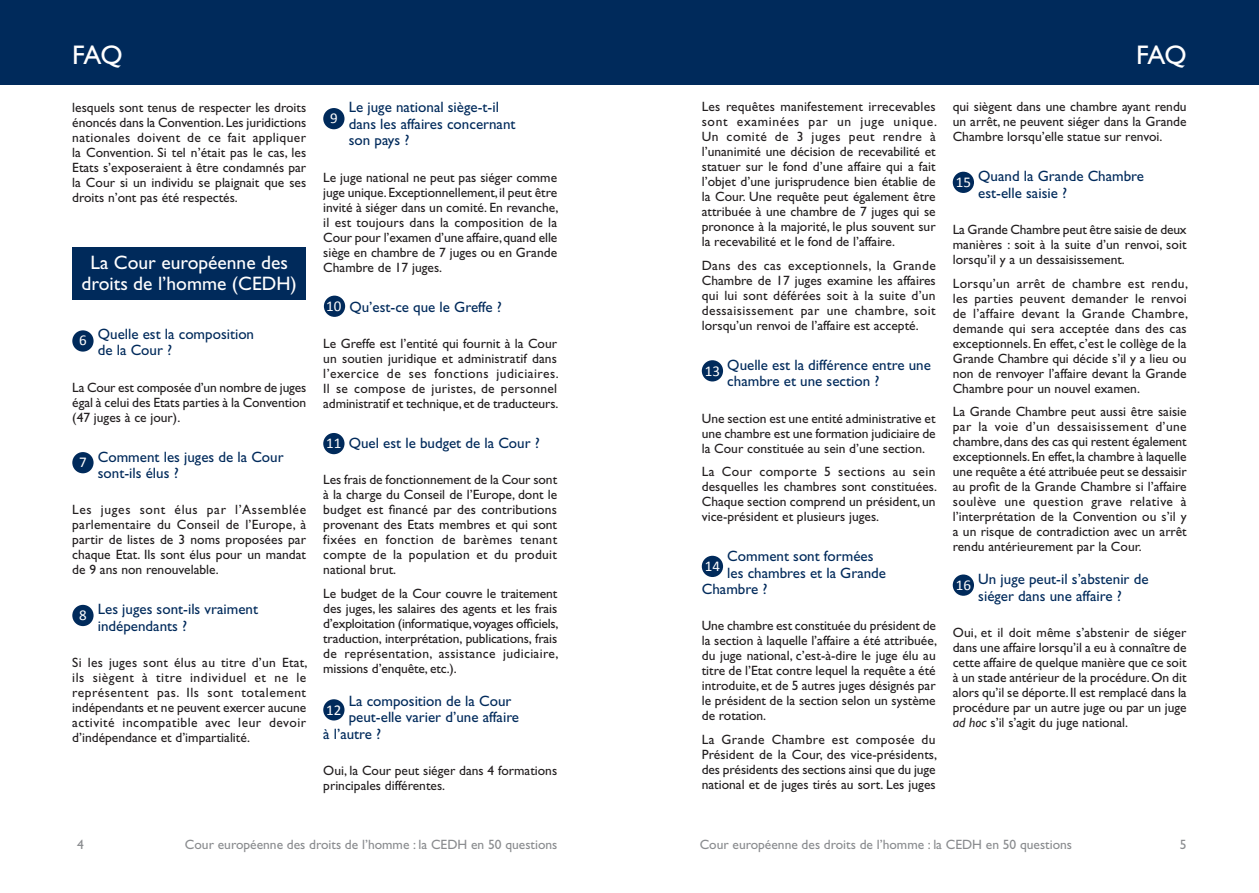
<style>
.page{position:relative;width:1259px;height:893px;background:#fff}
.page>*{position:absolute;margin:0;border:0;box-sizing:border-box;transform-origin:0 0}
.t1{font:27px "Gill Sans Std";letter-spacing:-.045em;color:#fff}
.t2{font:19.5px/21px "Gill Sans Std";color:#fff;text-align:center}
.FAQ_-_Question{font:15px/16.5px "Gill Sans Std";color:#002a5b}
.t3{font:15px "Calibri";color:#fff}
.FAQ_-_Texte{font:13.5px/15px "Gill Sans Std";color:#231f20;text-align:justify}
.Textes_bas_de_page_g{font:13.5px "Gill Sans Std";color:#8a8c8f}
.s1{font-style:italic}
</style>
<div class="page">
<div style="left:0;top:0;width:1259px;height:85px;background:#002a5b"></div>
<div style="left:72px;top:248px;width:234px;height:52px;background:#002a5b"></div>
<div style="left:72px;top:330px;width:22px;height:22px;background:#002a5b;border-radius:50%"></div>
<div style="left:72px;top:452px;width:22px;height:21px;background:#002a5b;border-radius:50%"></div>
<div style="left:72px;top:605px;width:22px;height:21px;background:#002a5b;border-radius:50%"></div>
<div style="left:323px;top:108px;width:21px;height:21px;background:#002a5b;border-radius:50%"></div>
<div style="left:324px;top:296px;width:21px;height:21px;background:#002a5b;border-radius:50%"></div>
<div style="left:323px;top:433px;width:21px;height:21px;background:#002a5b;border-radius:50%"></div>
<div style="left:323px;top:699px;width:21px;height:21px;background:#002a5b;border-radius:50%"></div>
<div style="left:702px;top:360px;width:21px;height:21px;background:#002a5b;border-radius:50%"></div>
<div style="left:702px;top:556px;width:21px;height:21px;background:#002a5b;border-radius:50%"></div>
<div style="left:952px;top:172px;width:22px;height:21px;background:#002a5b;border-radius:50%"></div>
<div style="left:952px;top:574px;width:22px;height:22px;background:#002a5b;border-radius:50%"></div>
<h1 class="t1" style="left:72px;top:40px;width:52px">FAQ</h1>
<h1 class="t1" style="left:1136px;top:40px;width:52px">FAQ</h1>
<p class="FAQ_-_Texte" style="left:72px;top:100px;width:235px">lesquels sont tenus de respecter les droits énoncés dans la Convention. Les juridictions nationales doivent de ce fait appliquer la Convention. Si tel n’était pas le cas, les Etats s’exposeraient à être condamnés par la Cour si un individu se plaignait que ses droits n’ont pas été respectés.</p>
<p class="t2" style="left:82px;top:252px;width:217px">La Cour européenne des droits de l’homme (CEDH)</p>
<p class="t3" style="left:79px;top:331px;width:9px">6</p>
<p class="FAQ_-_Question" style="left:98px;top:326px;width:158px">Quelle est la composition de la Cour ?</p>
<p class="FAQ_-_Texte" style="left:72px;top:380px;width:235px">La Cour est composée d’un nombre de juges égal à celui des Etats parties à la Convention (47 juges à ce jour).</p>
<p class="t3" style="left:79px;top:453px;width:9px">7</p>
<p class="FAQ_-_Question" style="left:98px;top:448px;width:187px">Comment les juges de la Cour sont-ils élus ?</p>
<p class="FAQ_-_Texte" style="left:72px;top:502px;width:235px">Les juges sont élus par l’Assemblée parlementaire du Conseil de l’Europe, à partir de listes de 3 noms proposées par chaque Etat. Ils sont élus pour un mandat de 9 ans non renouvelable.</p>
<p class="t3" style="left:79px;top:605px;width:9px">8</p>
<p class="FAQ_-_Question" style="left:98px;top:601px;width:162px">Les juges sont-ils vraiment indépendants ?</p>
<p class="FAQ_-_Texte" style="left:72px;top:655px;width:237px">Si les juges sont élus au titre d’un Etat, ils siègent à titre individuel et ne le représentent pas. Ils sont totalement indépendants et ne peuvent exercer aucune activité incompatible avec leur devoir d’indépendance et d’impartialité.</p>
<p class="t3" style="left:330px;top:109px;width:9px">9</p>
<p class="FAQ_-_Question" style="left:349px;top:99px;width:168px">Le juge national siège-t-il dans les affaires concernant son pays ?</p>
<p class="FAQ_-_Texte" style="left:323px;top:170px;width:237px">Le juge national ne peut pas siéger comme juge unique. Exceptionnellement, il peut être invité à siéger dans un comité. En revanche, il est toujours dans la composition de la Cour pour l’examen d’une affaire, quand elle siège en chambre de 7 juges ou en Grande Chambre de 17 juges.</p>
<p class="t3" style="left:326px;top:296px;width:17px">10</p>
<p class="FAQ_-_Question" style="left:349px;top:298px;width:154px">Qu’est-ce que le Greffe ?</p>
<p class="FAQ_-_Texte" style="left:323px;top:336px;width:237px;text-align:left">Le Greffe est l’entité qui fournit à la Cour un soutien juridique et administratif dans l’exercice de ses fonctions judiciaires.<br>Il se compose de juristes, de personnel administratif et technique, et de traducteurs.</p>
<p class="t3" style="left:326px;top:434px;width:17px">11</p>
<p class="FAQ_-_Question" style="left:349px;top:435px;width:193px">Quel est le budget de la Cour ?</p>
<p class="FAQ_-_Texte" style="left:323px;top:472px;width:235px">Les frais de fonctionnement de la Cour sont à la charge du Conseil de l’Europe, dont le budget est financé par des contributions provenant des Etats membres et qui sont fixées en fonction de barèmes tenant compte de la population et du produit national brut.</p>
<p class="FAQ_-_Texte" style="left:323px;top:586px;width:237px">Le budget de la Cour couvre le traitement des juges, les salaires des agents et les frais d’exploitation (informatique, voyages officiels, traduction, interprétation, publications, frais de représentation, assistance judiciaire, missions d’enquête, etc.).</p>
<p class="t3" style="left:326px;top:700px;width:17px">12</p>
<p class="FAQ_-_Question" style="left:349px;top:692px;width:164px">La composition de la Cour</p>
<p class="FAQ_-_Question" style="left:349px;top:709px;width:172px">peut-elle varier d’une affaire</p>
<p class="FAQ_-_Question" style="left:323px;top:725px;width:60px">à l’autre ?</p>
<p class="FAQ_-_Texte" style="left:323px;top:763px;width:235px">Oui, la Cour peut siéger dans 4 formations principales différentes.</p>
<p class="FAQ_-_Texte" style="left:702px;top:99px;width:237px">Les requêtes manifestement irrecevables sont examinées par un juge unique.<br>Un comité de 3 juges peut rendre à l’unanimité une décision de recevabilité et statuer sur le fond d’une affaire qui a fait l’objet d’une jurisprudence bien établie de la Cour. Une requête peut également être attribuée à une chambre de 7 juges qui se prononce à la majorité, le plus souvent sur la recevabilité et le fond de l’affaire.</p>
<p class="FAQ_-_Texte" style="left:702px;top:258px;width:235px">Dans des cas exceptionnels, la Grande Chambre de 17 juges examine les affaires qui lui sont déférées soit à la suite d’un dessaisissement par une chambre, soit lorsqu’un renvoi de l’affaire est accepté.</p>
<p class="t3" style="left:705px;top:361px;width:17px">13</p>
<p class="FAQ_-_Question" style="left:727px;top:357px;width:205px">Quelle est la différence entre une chambre et une section ?</p>
<p class="FAQ_-_Texte" style="left:702px;top:411px;width:235px">Une section est une entité administrative et une chambre est une formation judiciaire de la Cour constituée au sein d’une section.</p>
<p class="FAQ_-_Texte" style="left:702px;top:464px;width:237px">La Cour comporte 5 sections au sein desquelles les chambres sont constituées.<br>Chaque section comprend un président, un vice-président et plusieurs juges.</p>
<p class="t3" style="left:705px;top:557px;width:17px">14</p>
<p class="FAQ_-_Question" style="left:727px;top:548px;width:148px">Comment sont formées</p>
<p class="FAQ_-_Question" style="left:727px;top:564px;width:160px">les chambres et la Grande</p>
<p class="FAQ_-_Question" style="left:702px;top:581px;width:67px">Chambre ?</p>
<p class="FAQ_-_Texte" style="left:702px;top:618px;width:237px">Une chambre est constituée du président de la section à laquelle l’affaire a été attribuée, du juge national, c’est-à-dire le juge élu au titre de l’Etat contre lequel la requête a été introduite, et de 5 autres juges désignés par le président de la section selon un système de rotation.</p>
<p class="FAQ_-_Texte" style="left:702px;top:732px;width:237px">La Grande Chambre est composée du Président de la Cour, des vice-présidents, des présidents des sections ainsi que du juge national et de juges tirés au sort. Les juges</p>
<p class="FAQ_-_Texte" style="left:952px;top:99px;width:235px">qui siègent dans une chambre ayant rendu un arrêt, ne peuvent siéger dans la Grande Chambre lorsqu’elle statue sur renvoi.</p>
<p class="t3" style="left:955px;top:173px;width:17px">15</p>
<p class="FAQ_-_Question" style="left:978px;top:168px;width:167px">Quand la Grande Chambre est-elle saisie ?</p>
<p class="FAQ_-_Texte" style="left:952px;top:222px;width:235px">La Grande Chambre peut être saisie de deux manières : soit à la suite d’un renvoi, soit lorsqu’il y a un dessaisissement.</p>
<p class="FAQ_-_Texte" style="left:952px;top:276px;width:237px">Lorsqu’un arrêt de chambre est rendu, les parties peuvent demander le renvoi de l’affaire devant la Grande Chambre, demande qui sera acceptée dans des cas exceptionnels. En effet, c’est le collège de la Grande Chambre qui décide s’il y a lieu ou non de renvoyer l’affaire devant la Grande Chambre pour un nouvel examen.</p>
<p class="FAQ_-_Texte" style="left:952px;top:404px;width:236px">La Grande Chambre peut aussi être saisie par la voie d’un dessaisissement d’une chambre, dans des cas qui restent également exceptionnels. En effet, la chambre à laquelle une requête a été attribuée peut se dessaisir au profit de la Grande Chambre si l’affaire soulève une question grave relative à l’interprétation de la Convention ou s’il y a un risque de contradiction avec un arrêt rendu antérieurement par la Cour.</p>
<p class="t3" style="left:955px;top:575px;width:17px">16</p>
<p class="FAQ_-_Question" style="left:978px;top:571px;width:172px">Un juge peut-il s’abstenir de siéger dans une affaire ?</p>
<p class="FAQ_-_Texte" style="left:952px;top:625px;width:235px">Oui, et il doit même s’abstenir de siéger dans une affaire lorsqu’il a eu à connaître de cette affaire de quelque manière que ce soit à un stade antérieur de la procédure. On dit alors qu’il se déporte. Il est remplacé dans la procédure par un autre juge ou par un juge <span class="s1">ad hoc</span> s’il s’agit du juge national.</p>
<p class="Textes_bas_de_page_g" style="left:77px;top:836px;width:8px">4</p>
<p class="Textes_bas_de_page_g" style="left:185px;top:836px;width:374px">Cour européenne des droits de l’homme : la CEDH en 50 questions</p>
<p class="Textes_bas_de_page_g" style="left:699px;top:836px;width:374px">Cour européenne des droits de l’homme : la CEDH en 50 questions</p>
<p class="Textes_bas_de_page_g" style="left:1180px;top:836px;width:8px">5</p>
</div>
